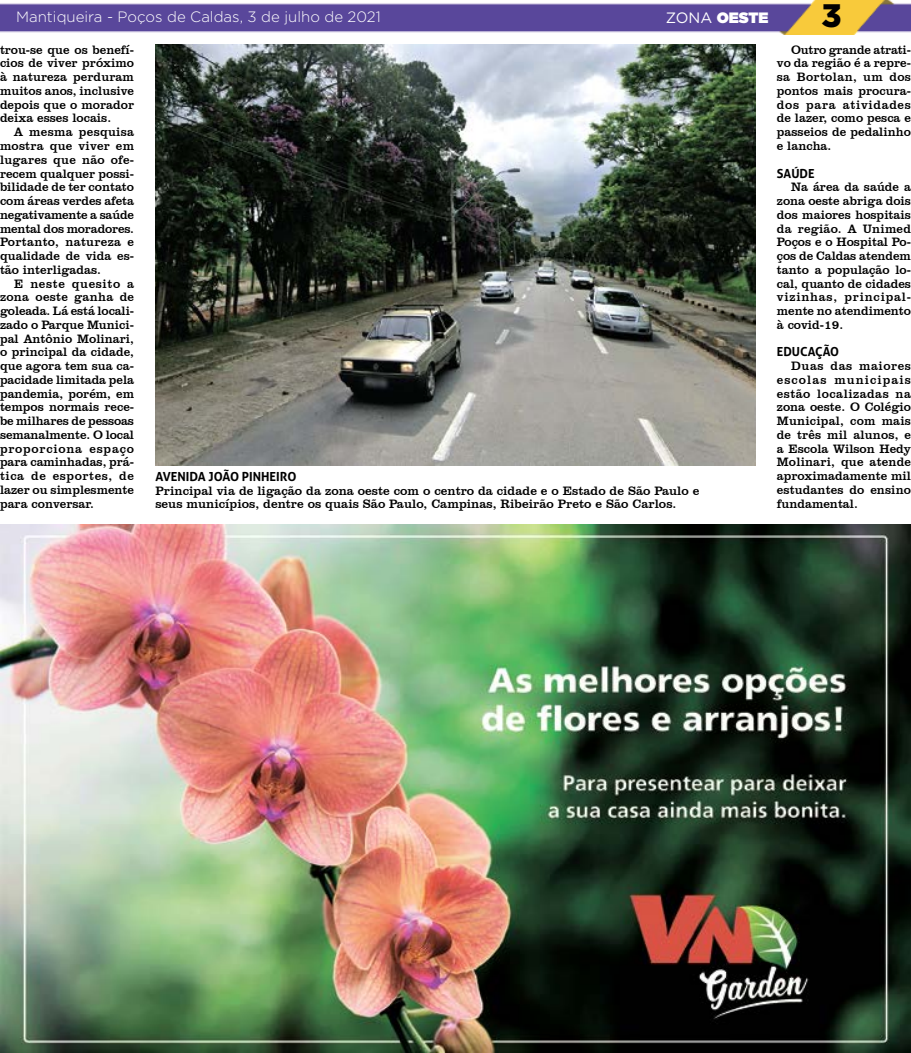
<style>
.page{position:relative;width:911px;height:1053px;background:#fff}
.page>*{position:absolute;margin:0;border:0;box-sizing:border-box;transform-origin:0 0}
.t1{font:900 32.5px "Gotham";color:#000}
.t2{font:300 15px "Gotham";color:#fff}
.t3{font:900 15px "Gotham";color:#fff}
.t4{font:12.5px/13.8px "Clarendon BT";color:#000;text-align:justify}
.t5{font:700 12.5px "Aller";color:#000}
.s1{font-weight:400}
</style>
<div class="page">
<img style="left:155px;top:44px;width:600px;height:421px">
<img style="left:0;top:0;width:911px;height:35px">
<img style="left:0;top:524px;width:911px;height:528px">
<p class="t2" style="left:16px;top:7px;width:366px">Mantiqueira - Poços de Caldas, 3 de julho de 2021</p>
<p class="t3" style="left:666px;top:7px;width:104px"><span class="s1">ZONA</span> OESTE</p>
<h1 class="t1" style="left:821px;top:-7px;width:22px">3</h1>
<p class="t4" style="left:777px;top:42px;width:136px;text-indent:14px">Outro grande atrati&shy;vo da região é a repre&shy;sa Bortolan, um dos pontos mais procura&shy;dos para atividades de lazer, como pesca e passeios de pedalinho e lancha.</p>
<p class="t5" style="left:777px;top:165px;width:39px">SAÚDE</p>
<p class="t4" style="left:777px;top:180px;width:136px;text-indent:14px">Na área da saúde a zona oeste abriga dois dos maiores hospitais da região. A Unimed Poços e o Hospital Po&shy;ços de Caldas atendem tanto a população lo&shy;cal, quanto de cidades vizinhas, principal&shy;mente no atendimento à covid-19.</p>
<p class="t5" style="left:777px;top:344px;width:64px">EDUCAÇÃO</p>
<p class="t4" style="left:777px;top:358px;width:136px;text-indent:14px">Duas das maiores escolas municipais estão localizadas na zona oeste. O Colégio Municipal, com mais de três mil alunos, e a Escola Wilson Hedy Molinari, que atende aproximadamente mil estudantes do ensino fundamental.</p>
<p class="t4" style="left:0;top:42px;width:136px">trou-se que os benefí&shy;cios de viver próximo à natureza perduram muitos anos, inclusive depois que o morador deixa esses locais.</p>
<p class="t4" style="left:0;top:125px;width:136px;text-indent:14px">A mesma pesquisa mostra que viver em lugares que não ofe&shy;recem qualquer possi&shy;bilidade de ter contato com áreas verdes afeta negativamente a saúde mental dos moradores.<br>Portanto, natureza e qualidade de vida es&shy;tão interligadas.</p>
<p class="t4" style="left:0;top:276px;width:136px;text-indent:14px">E neste quesito a zona oeste ganha de goleada. Lá está locali&shy;zado o Parque Munici&shy;pal Antônio Molinari, o principal da cidade, que agora tem sua ca&shy;pacidade limitada pela pandemia, porém, em tempos normais rece&shy;be milhares de pessoas semanalmente. O local proporciona espaço para caminhadas, prá&shy;tica de esportes, de lazer ou simplesmente para conversar.</p>
<p class="t5" style="left:155px;top:468px;width:143px">AVENIDA JOÃO PINHEIRO</p>
<p class="t4" style="left:155px;top:483px;width:545px">Principal via de ligação da zona oeste com o centro da cidade e o Estado de São Paulo e seus municípios, dentre os quais São Paulo, Campinas, Ribeirão Preto e São Carlos.</p>
</div>
